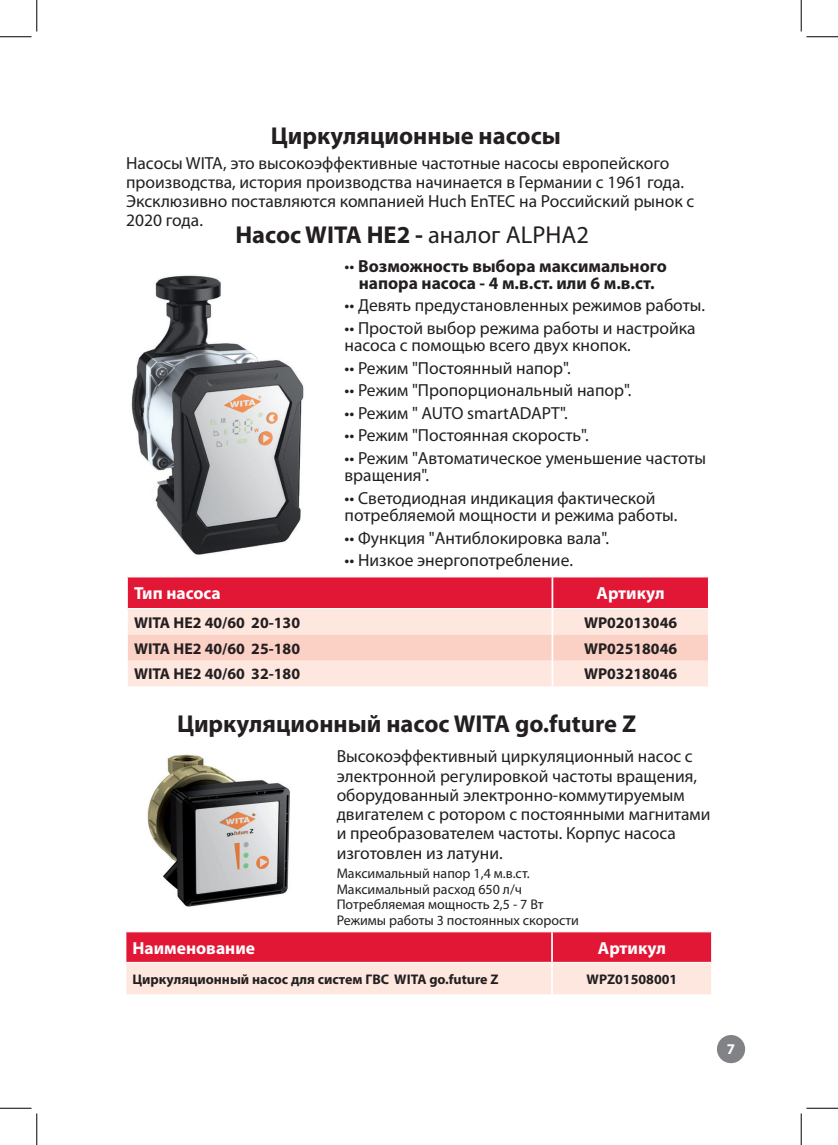
<style>
.page{position:relative;width:838px;height:1145px;background:#fff}
.page>*{position:absolute;margin:0;border:0;box-sizing:border-box;transform-origin:0 0}
.t1{font:700 24.5px "Myriad Pro";color:#231f20}
.t2{font:17.5px/19.2px "Myriad Pro";color:#231f20}
.t3{font:700 17.5px/17.2px "Myriad Pro";color:#231f20;text-align:center}
.t4{font:700 17.5px "Myriad Pro";color:#fff}
.t5{font:700 15.75px "Myriad Pro";color:#231f20}
.t6{font:700 14.88px "Myriad Pro";color:#fff}
.t7{font:14px/15.4px "Myriad Pro";color:#231f20}
.t8{font:700 14px "Myriad Pro";color:#231f20}
.s1{font-weight:400}
</style>
<div class="page">
<div style="left:716px;top:1035px;width:29px;height:28px;background:#808285;border-radius:50%"></div>
<img style="left:131px;top:275px;width:173px;height:280px">
<img style="left:147px;top:754px;width:143px;height:153px">
<svg style="left:127px;top:577px;width:582px;height:109px;background:#f5a8aa"></svg>
<svg style="left:126px;top:932px;width:585px;height:62px;background:#ef828d"></svg>
<hr style="left:126px;top:962px;width:426px;height:1px;background:#fff">
<hr style="left:552px;top:962px;width:159px;height:1px;background:#fff">
<hr style="left:551px;top:932px;width:2px;height:30px;background:#fff">
<hr style="left:551px;top:963px;width:2px;height:31px;background:#fff">
<hr style="left:0;top:36px;width:32px;height:1px;background:#000">
<hr style="left:806px;top:36px;width:31px;height:1px;background:#000">
<hr style="left:0;top:1108px;width:32px;height:1px;background:#000">
<hr style="left:806px;top:1108px;width:31px;height:1px;background:#000">
<hr style="left:36px;top:0;width:1px;height:31px;background:#000">
<hr style="left:36px;top:1113px;width:1px;height:32px;background:#000">
<hr style="left:800px;top:0;width:1px;height:31px;background:#000">
<hr style="left:800px;top:1113px;width:1px;height:32px;background:#000">
<h1 class="t1" style="left:271px;top:120px;width:291px">Циркуляционные насосы</h1>
<p class="t2" style="left:126px;top:153px;width:569px">Насосы WITA, это высокоэффективные частотные насосы европейского производства, история производства начинается в Германии с 1961 года.<br>Эксклюзивно поставляются компанией Huch EnTEC на Российский рынок с 2020 года.</p>
<h1 class="t1" style="left:235px;top:219px;width:355px">Насос WITA HE2 - <span class="s1">аналог ALPHA2</span></h1>
<p class="t3" style="left:344px;top:257px;width:324px"><span class="s1">••</span> Возможность выбора максимального напора насоса - 4 м.в.ст. или 6 м.в.ст.</p>
<p class="t2" style="left:344px;top:296px;width:362px">•• Девять предустановленных режимов работы.</p>
<p class="t2" style="left:344px;top:319px;width:352px;line-height:17.5px">•• Простой выбор режима работы и настройка насоса с помощью всего двух кнопок.</p>
<p class="t2" style="left:344px;top:358px;width:228px">•• Режим "Постоянный напор".</p>
<p class="t2" style="left:344px;top:381px;width:288px">•• Режим "Пропорциональный напор".</p>
<p class="t2" style="left:344px;top:403px;width:225px">•• Режим " AUTO smartADAPT".</p>
<p class="t2" style="left:344px;top:425px;width:246px">•• Режим "Постоянная скорость".</p>
<p class="t2" style="left:344px;top:449px;width:363px;line-height:17.5px">•• Режим "Автоматическое уменьшение частоты вращения".</p>
<p class="t2" style="left:344px;top:489px;width:334px;line-height:17.5px">•• Светодиодная индикация фактической потребляемой мощности и режима работы.</p>
<p class="t2" style="left:344px;top:528px;width:266px">•• Функция "Антиблокировка вала".</p>
<p class="t2" style="left:344px;top:550px;width:230px">•• Низкое энергопотребление.</p>
<p class="t4" style="left:134px;top:582px;width:88px">Тип насоса</p>
<p class="t4" style="left:596px;top:582px;width:70px">Артикул</p>
<p class="t5" style="left:134px;top:612px;width:167px">WITA HE2 40/60 20-130</p>
<p class="t5" style="left:584px;top:612px;width:95px">WP02013046</p>
<p class="t5" style="left:134px;top:638px;width:167px">WITA HE2 40/60 25-180</p>
<p class="t5" style="left:584px;top:638px;width:95px">WP02518046</p>
<p class="t5" style="left:134px;top:664px;width:167px">WITA HE2 40/60 32-180</p>
<p class="t5" style="left:584px;top:664px;width:95px">WP03218046</p>
<h1 class="t1" style="left:177px;top:708px;width:460px">Циркуляционный насос WITA go.future Z</h1>
<p class="t2" style="left:336px;top:747px;width:375px">Высокоэффективный циркуляционный насос с электронной регулировкой частоты вращения, оборудованный электронно-коммутируемым двигателем с ротором с постоянными магнитами и преобразователем частоты. Корпус насоса изготовлен из латуни.</p>
<p class="t7" style="left:336px;top:866px;width:244px">Максимальный напор 1,4 м.в.ст.<br>Максимальный расход 650 л/ч<br>Потребляемая мощность 2,5 - 7 Вт<br>Режимы работы 3 постоянных скорости</p>
<p class="t4" style="left:132px;top:936px;width:124px">Наименование</p>
<p class="t4" style="left:598px;top:936px;width:70px">Артикул</p>
<p class="t8" style="left:132px;top:970px;width:367px">Циркуляционный насос для систем ГВС WITA go.future Z</p>
<p class="t8" style="left:586px;top:970px;width:92px">WPZ01508001</p>
<p class="t6" style="left:726px;top:1039px;width:10px">7</p>
</div>
